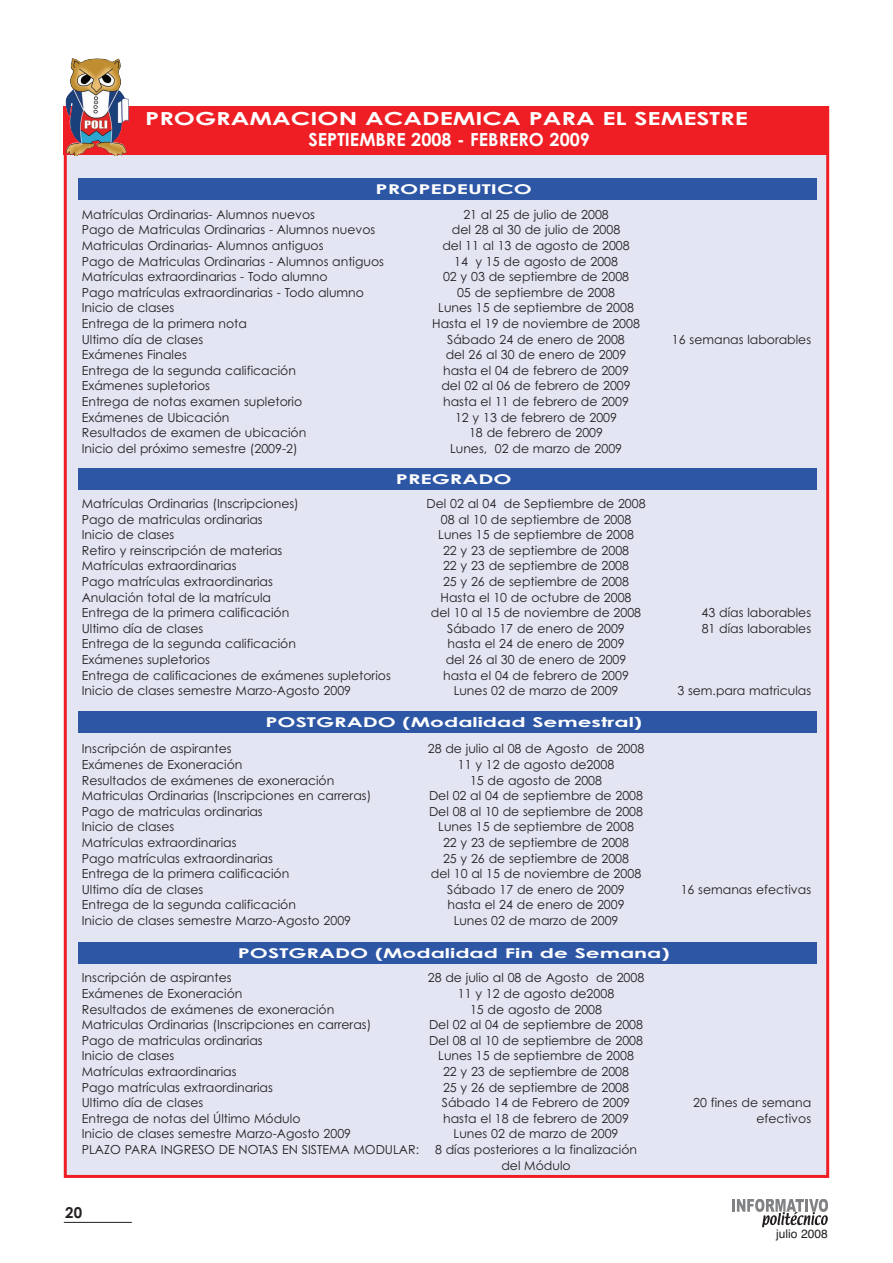
<style>
.page{position:relative;width:893px;height:1263px;background:#fff}
.page>*{position:absolute;margin:0;border:0;box-sizing:border-box;transform-origin:0 0}
.t1{font:700 18px/21.6px "Century Gothic";color:#fff;text-align:center;scale:1.4 1}
.t2{font:700 15px "Century Gothic";color:#231f20}
.t3{font:700 13.5px "Century Gothic";color:#fff;scale:1.6 1}
.t4{font:12.45px/15.6px "Century Gothic";color:#231f20;text-align:center}
.t5{font:12px "Helvetica";color:#231f20}
</style>
<div class="page">
<div style="left:65px;top:108px;width:763px;height:1068px;background:#e3e5f3"></div>
<div style="left:64px;top:106px;width:765px;height:49px;background:#ee1e24"></div>
<div style="left:78px;top:179px;width:738px;height:21px;background:#2d56a5"></div>
<div style="left:78px;top:468px;width:738px;height:21px;background:#2d56a5"></div>
<div style="left:78px;top:711px;width:738px;height:21px;background:#2d56a5"></div>
<div style="left:78px;top:942px;width:738px;height:22px;background:#2d56a5"></div>
<img style="left:65px;top:58px;width:64px;height:97px">
<svg style="left:732px;top:1199px;width:96px;height:28px"></svg>
<hr style="left:64px;top:1222px;width:68px;height:1px;background:#231f20">
<h1 class="t1" style="left:145px;top:108px;width:432px">PROGRAMACION ACADEMICA PARA EL SEMESTRE<br>SEPTIEMBRE 2008 - FEBRERO 2009</h1>
<p class="t3" style="left:376px;top:182px;width:99px">PROPEDEUTICO</p>
<p class="t4" style="left:82px;top:207px;width:235px">Matrículas Ordinarias- Alumnos nuevos</p>
<p class="t4" style="left:463px;top:207px;width:147px">21 al 25 de julio de 2008</p>
<p class="t4" style="left:82px;top:222px;width:295px">Pago de Matriculas Ordinarias - Alumnos nuevos</p>
<p class="t4" style="left:452px;top:222px;width:170px">del 28 al 30 de julio de 2008</p>
<p class="t4" style="left:82px;top:238px;width:243px">Matriculas Ordinarias- Alumnos antiguos</p>
<p class="t4" style="left:442px;top:238px;width:189px">del 11 al 13 de agosto de 2008</p>
<p class="t4" style="left:82px;top:253px;width:304px">Pago de Matriculas Ordinarias - Alumnos antiguos</p>
<p class="t4" style="left:454px;top:253px;width:165px">14 y 15 de agosto de 2008</p>
<p class="t4" style="left:82px;top:269px;width:247px">Matrículas extraordinarias - Todo alumno</p>
<p class="t4" style="left:443px;top:269px;width:188px">02 y 03 de septiembre de 2008</p>
<p class="t4" style="left:82px;top:285px;width:284px">Pago matrículas extraordinarias - Todo alumno</p>
<p class="t4" style="left:457px;top:285px;width:160px">05 de septiembre de 2008</p>
<p class="t4" style="left:82px;top:300px;width:94px">Inicio de clases</p>
<p class="t4" style="left:438px;top:300px;width:197px">Lunes 15 de septiembre de 2008</p>
<p class="t4" style="left:82px;top:316px;width:167px">Entrega de la primera nota</p>
<p class="t4" style="left:432px;top:316px;width:209px">Hasta el 19 de noviembre de 2008</p>
<p class="t4" style="left:82px;top:331px;width:123px">Ultimo día de clases</p>
<p class="t4" style="left:447px;top:331px;width:179px">Sábado 24 de enero de 2008</p>
<p class="t4" style="left:672px;top:331px;width:141px">16 semanas laborables</p>
<p class="t4" style="left:82px;top:347px;width:107px">Exámenes Finales</p>
<p class="t4" style="left:446px;top:347px;width:182px">del 26 al 30 de enero de 2009</p>
<p class="t4" style="left:82px;top:363px;width:216px">Entrega de la segunda calificación</p>
<p class="t4" style="left:443px;top:363px;width:187px">hasta el 04 de febrero de 2009</p>
<p class="t4" style="left:82px;top:378px;width:130px">Exámenes supletorios</p>
<p class="t4" style="left:441px;top:378px;width:191px">del 02 al 06 de febrero de 2009</p>
<p class="t4" style="left:82px;top:394px;width:222px">Entrega de notas examen supletorio</p>
<p class="t4" style="left:443px;top:394px;width:187px">hasta el 11 de febrero de 2009</p>
<p class="t4" style="left:82px;top:409px;width:149px">Exámenes de Ubicación</p>
<p class="t4" style="left:455px;top:409px;width:164px">12 y 13 de febrero de 2009</p>
<p class="t4" style="left:82px;top:425px;width:226px">Resultados de examen de ubicación</p>
<p class="t4" style="left:469px;top:425px;width:135px">18 de febrero de 2009</p>
<p class="t4" style="left:82px;top:441px;width:217px">Inicio del próximo semestre (2009-2)</p>
<p class="t4" style="left:450px;top:441px;width:174px">Lunes, 02 de marzo de 2009</p>
<p class="t3" style="left:396px;top:471px;width:74px">PREGRADO</p>
<p class="t4" style="left:82px;top:496px;width:219px">Matrículas Ordinarias (Inscripciones)</p>
<p class="t4" style="left:426px;top:496px;width:221px">Del 02 al 04 de Septiembre de 2008</p>
<p class="t4" style="left:82px;top:511px;width:183px">Pago de matriculas ordinarias</p>
<p class="t4" style="left:441px;top:511px;width:192px">08 al 10 de septiembre de 2008</p>
<p class="t4" style="left:82px;top:527px;width:94px">Inicio de clases</p>
<p class="t4" style="left:438px;top:527px;width:197px">Lunes 15 de septiembre de 2008</p>
<p class="t4" style="left:82px;top:543px;width:202px">Retiro y reinscripción de materias</p>
<p class="t4" style="left:443px;top:543px;width:188px">22 y 23 de septiembre de 2008</p>
<p class="t4" style="left:82px;top:558px;width:156px">Matrículas extraordinarias</p>
<p class="t4" style="left:443px;top:558px;width:188px">22 y 23 de septiembre de 2008</p>
<p class="t4" style="left:82px;top:574px;width:193px">Pago matrículas extraordinarias</p>
<p class="t4" style="left:443px;top:574px;width:188px">25 y 26 de septiembre de 2008</p>
<p class="t4" style="left:82px;top:589px;width:191px">Anulación total de la matrícula</p>
<p class="t4" style="left:441px;top:589px;width:192px">Hasta el 10 de octubre de 2008</p>
<p class="t4" style="left:82px;top:605px;width:209px">Entrega de la primera calificación</p>
<p class="t4" style="left:431px;top:605px;width:212px">del 10 al 15 de noviembre de 2008</p>
<p class="t4" style="left:702px;top:605px;width:111px">43 días laborables</p>
<p class="t4" style="left:82px;top:621px;width:123px">Ultimo día de clases</p>
<p class="t4" style="left:447px;top:621px;width:179px">Sábado 17 de enero de 2009</p>
<p class="t4" style="left:702px;top:621px;width:111px">81 días laborables</p>
<p class="t4" style="left:82px;top:636px;width:216px">Entrega de la segunda calificación</p>
<p class="t4" style="left:447px;top:636px;width:179px">hasta el 24 de enero de 2009</p>
<p class="t4" style="left:82px;top:652px;width:130px">Exámenes supletorios</p>
<p class="t4" style="left:446px;top:652px;width:182px">del 26 al 30 de enero de 2009</p>
<p class="t4" style="left:82px;top:667px;width:311px">Entrega de calificaciones de exámenes supletorios</p>
<p class="t4" style="left:443px;top:667px;width:187px">hasta el 04 de febrero de 2009</p>
<p class="t4" style="left:82px;top:683px;width:271px">Inicio de clases semestre Marzo-Agosto 2009</p>
<p class="t4" style="left:454px;top:683px;width:166px">Lunes 02 de marzo de 2009</p>
<p class="t4" style="left:677px;top:683px;width:135px">3 sem.para matriculas</p>
<p class="t3" style="left:265px;top:714px;width:237px">POSTGRADO (Modalidad Semestral)</p>
<p class="t4" style="left:82px;top:741px;width:151px">Inscripción de aspirantes</p>
<p class="t4" style="left:428px;top:741px;width:218px">28 de julio al 08 de Agosto de 2008</p>
<p class="t4" style="left:82px;top:757px;width:162px">Exámenes de Exoneración</p>
<p class="t4" style="left:458px;top:757px;width:158px">11 y 12 de agosto de2008</p>
<p class="t4" style="left:82px;top:772px;width:254px">Resultados de exámenes de exoneración</p>
<p class="t4" style="left:470px;top:772px;width:134px">15 de agosto de 2008</p>
<p class="t4" style="left:82px;top:788px;width:291px">Matriculas Ordinarias (Inscripciones en carreras)</p>
<p class="t4" style="left:429px;top:788px;width:216px">Del 02 al 04 de septiembre de 2008</p>
<p class="t4" style="left:82px;top:804px;width:183px">Pago de matriculas ordinarias</p>
<p class="t4" style="left:429px;top:804px;width:216px">Del 08 al 10 de septiembre de 2008</p>
<p class="t4" style="left:82px;top:819px;width:94px">Inicio de clases</p>
<p class="t4" style="left:438px;top:819px;width:197px">Lunes 15 de septiembre de 2008</p>
<p class="t4" style="left:82px;top:835px;width:156px">Matrículas extraordinarias</p>
<p class="t4" style="left:443px;top:835px;width:188px">22 y 23 de septiembre de 2008</p>
<p class="t4" style="left:82px;top:850px;width:193px">Pago matrículas extraordinarias</p>
<p class="t4" style="left:443px;top:850px;width:188px">25 y 26 de septiembre de 2008</p>
<p class="t4" style="left:82px;top:866px;width:209px">Entrega de la primera calificación</p>
<p class="t4" style="left:431px;top:866px;width:212px">del 10 al 15 de noviembre de 2008</p>
<p class="t4" style="left:82px;top:882px;width:123px">Ultimo día de clases</p>
<p class="t4" style="left:447px;top:882px;width:179px">Sábado 17 de enero de 2009</p>
<p class="t4" style="left:681px;top:882px;width:132px">16 semanas efectivas</p>
<p class="t4" style="left:82px;top:897px;width:216px">Entrega de la segunda calificación</p>
<p class="t4" style="left:447px;top:897px;width:179px">hasta el 24 de enero de 2009</p>
<p class="t4" style="left:82px;top:913px;width:271px">Inicio de clases semestre Marzo-Agosto 2009</p>
<p class="t4" style="left:454px;top:913px;width:166px">Lunes 02 de marzo de 2009</p>
<p class="t3" style="left:238px;top:946px;width:271px">POSTGRADO (Modalidad Fin de Semana)</p>
<p class="t4" style="left:82px;top:970px;width:151px">Inscripción de aspirantes</p>
<p class="t4" style="left:428px;top:970px;width:218px">28 de julio al 08 de Agosto de 2008</p>
<p class="t4" style="left:82px;top:986px;width:162px">Exámenes de Exoneración</p>
<p class="t4" style="left:458px;top:986px;width:158px">11 y 12 de agosto de2008</p>
<p class="t4" style="left:82px;top:1001px;width:254px">Resultados de exámenes de exoneración</p>
<p class="t4" style="left:470px;top:1001px;width:134px">15 de agosto de 2008</p>
<p class="t4" style="left:82px;top:1017px;width:291px">Matriculas Ordinarias (Inscripciones en carreras)</p>
<p class="t4" style="left:429px;top:1017px;width:216px">Del 02 al 04 de septiembre de 2008</p>
<p class="t4" style="left:82px;top:1032px;width:182px">Pago de matriculas ordinarias</p>
<p class="t4" style="left:429px;top:1032px;width:216px">Del 08 al 10 de septiembre de 2008</p>
<p class="t4" style="left:82px;top:1048px;width:94px">Inicio de clases</p>
<p class="t4" style="left:438px;top:1048px;width:197px">Lunes 15 de septiembre de 2008</p>
<p class="t4" style="left:82px;top:1064px;width:156px">Matrículas extraordinarias</p>
<p class="t4" style="left:443px;top:1064px;width:188px">22 y 23 de septiembre de 2008</p>
<p class="t4" style="left:82px;top:1079px;width:193px">Pago matrículas extraordinarias</p>
<p class="t4" style="left:443px;top:1079px;width:188px">25 y 26 de septiembre de 2008</p>
<p class="t4" style="left:82px;top:1095px;width:123px">Ultimo día de clases</p>
<p class="t4" style="left:442px;top:1095px;width:190px">Sábado 14 de Febrero de 2009</p>
<p class="t4" style="left:693px;top:1095px;width:119px">20 fines de semana</p>
<p class="t4" style="left:82px;top:1110px;width:220px">Entrega de notas del Último Módulo</p>
<p class="t4" style="left:443px;top:1110px;width:187px">hasta el 18 de febrero de 2009</p>
<p class="t4" style="left:756px;top:1110px;width:56px">efectivos</p>
<p class="t4" style="left:82px;top:1126px;width:271px">Inicio de clases semestre Marzo-Agosto 2009</p>
<p class="t4" style="left:454px;top:1126px;width:166px">Lunes 02 de marzo de 2009</p>
<p class="t4" style="left:82px;top:1142px;width:339px">PLAZO PARA INGRESO DE NOTAS EN SISTEMA MODULAR:</p>
<p class="t4" style="left:435px;top:1142px;width:204px">8 días posteriores a la finalización del Módulo</p>
<p class="t2" style="left:65px;top:1204px;width:18px">20</p>
<p class="t5" style="left:776px;top:1226px;width:53px">julio 2008</p>
</div>
